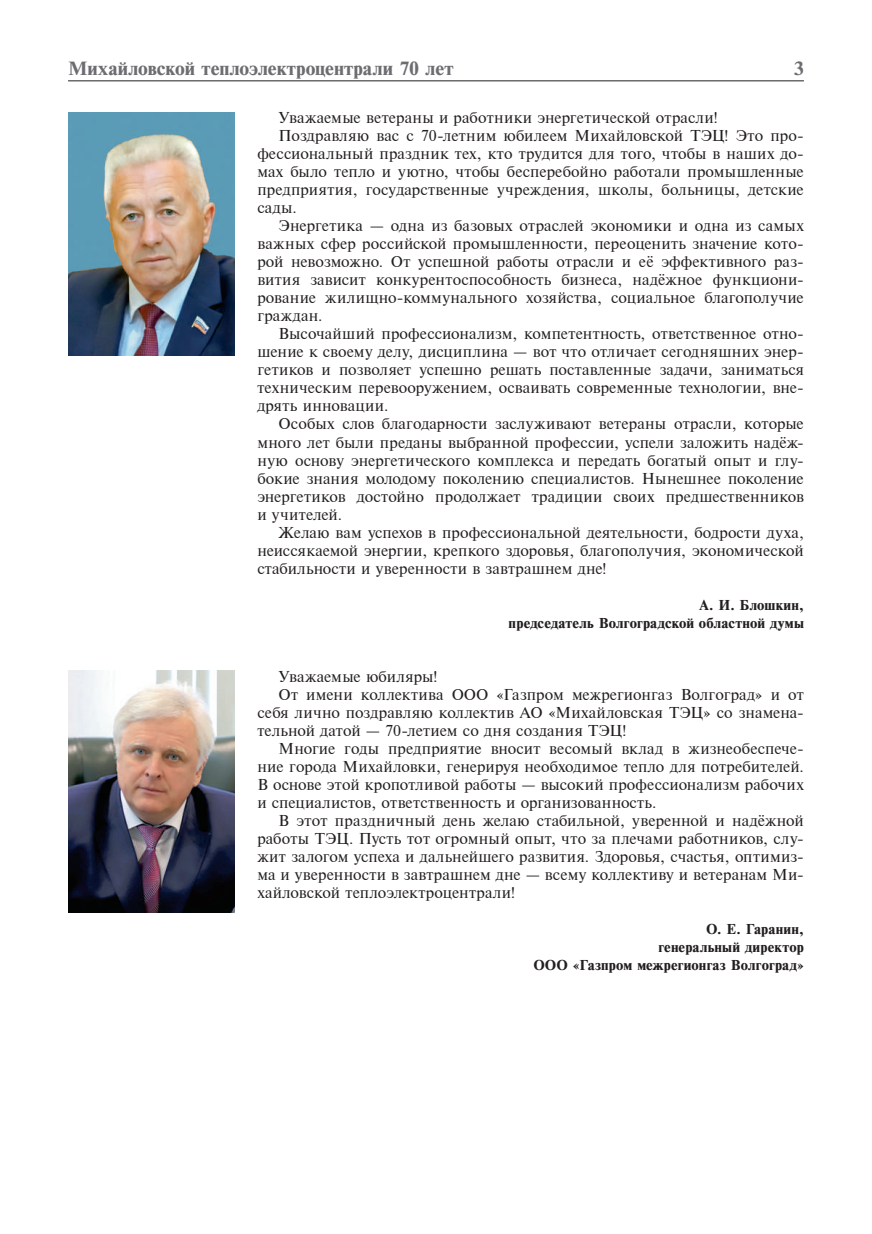
<style>
.page{position:relative;width:872px;height:1234px;background:#fff}
.page>*{position:absolute;margin:0;border:0;box-sizing:border-box;transform-origin:0 0}
.t1{font:700 18px "Times ET";color:#6c6d70}
.t2{font:15px "Times ET";letter-spacing:.01em;color:#231f20}
.t3{font:15px "Times ET";letter-spacing:-.01em;color:#231f20}
.t4{font:700 13.5px/18px "Times ET";letter-spacing:.015em;color:#231f20;text-align:right}
</style>
<div class="page">
<hr style="left:68px;top:80px;width:736px;height:1px;background:#231f20">
<img style="left:68px;top:113px;width:166px;height:242px">
<img style="left:68px;top:670px;width:166px;height:242px">
<p class="t1" style="left:68px;top:57px;width:387px">Михайловской теплоэлектроцентрали 70 лет</p>
<p class="t1" style="left:794px;top:57px;width:12px">3</p>
<p class="t2" style="left:279px;top:109px;width:440px">Уважаемые ветераны и работники энергетической отрасли!</p>
<p class="t2" style="left:279px;top:127px;width:527px">Поздравляю вас с 70-летним юбилеем Михайловской ТЭЦ! Это про-</p>
<p class="t2" style="left:257px;top:145px;width:548px">фессиональный праздник тех, кто трудится для того, чтобы в наших до-</p>
<p class="t2" style="left:257px;top:163px;width:548px">мах было тепло и уютно, чтобы бесперебойно работали промышленные</p>
<p class="t2" style="left:257px;top:181px;width:548px">предприятия, государственные учреждения, школы, больницы, детские</p>
<p class="t2" style="left:257px;top:199px;width:41px">сады.</p>
<p class="t2" style="left:279px;top:217px;width:527px">Энергетика — одна из базовых отраслей экономики и одна из самых</p>
<p class="t2" style="left:257px;top:235px;width:548px">важных сфер российской промышленности, переоценить значение кото-</p>
<p class="t2" style="left:257px;top:253px;width:548px">рой невозможно. От успешной работы отрасли и её эффективного раз-</p>
<p class="t2" style="left:257px;top:271px;width:548px">вития зависит конкурентоспособность бизнеса, надёжное функциони-</p>
<p class="t2" style="left:257px;top:289px;width:548px">рование жилищно-коммунального хозяйства, социальное благополучие</p>
<p class="t2" style="left:257px;top:307px;width:67px">граждан.</p>
<p class="t2" style="left:279px;top:325px;width:527px">Высочайший профессионализм, компетентность, ответственное отно-</p>
<p class="t2" style="left:257px;top:343px;width:548px">шение к своему делу, дисциплина — вот что отличает сегодняшних энер-</p>
<p class="t2" style="left:257px;top:361px;width:548px">гетиков и позволяет успешно решать поставленные задачи, заниматься</p>
<p class="t2" style="left:257px;top:379px;width:548px">техническим перевооружением, осваивать современные технологии, вне-</p>
<p class="t2" style="left:257px;top:397px;width:133px">дрять инновации.</p>
<p class="t2" style="left:279px;top:415px;width:527px">Особых слов благодарности заслуживают ветераны отрасли, которые</p>
<p class="t2" style="left:257px;top:433px;width:548px">много лет были преданы выбранной профессии, успели заложить надёж-</p>
<p class="t2" style="left:257px;top:451px;width:548px">ную основу энергетического комплекса и передать богатый опыт и глу-</p>
<p class="t3" style="left:257px;top:469px;width:548px">бокие знания молодому поколению специалистов. Нынешнее поколение</p>
<p class="t2" style="left:257px;top:487px;width:548px">энергетиков достойно продолжает традиции своих предшественников</p>
<p class="t2" style="left:257px;top:505px;width:86px">и учителей.</p>
<p class="t2" style="left:279px;top:523px;width:527px">Желаю вам успехов в профессиональной деятельности, бодрости духа,</p>
<p class="t2" style="left:257px;top:541px;width:548px">неиссякаемой энергии, крепкого здоровья, благополучия, экономической</p>
<p class="t2" style="left:257px;top:559px;width:351px">стабильности и уверенности в завтрашнем дне!</p>
<p class="t4" style="left:508px;top:595px;width:297px">А. И. Блошкин,<br>председатель Волгоградской областной думы</p>
<p class="t2" style="left:279px;top:667px;width:160px">Уважаемые юбиляры!</p>
<p class="t2" style="left:279px;top:685px;width:527px">От имени коллектива ООО «Газпром межрегионгаз Волгоград» и от</p>
<p class="t2" style="left:257px;top:703px;width:548px">себя лично поздравляю коллектив АО «Михайловская ТЭЦ» со знамена-</p>
<p class="t2" style="left:257px;top:721px;width:370px">тельной датой — 70-летием со дня создания ТЭЦ!</p>
<p class="t2" style="left:279px;top:739px;width:527px">Многие годы предприятие вносит весомый вклад в жизнеобеспече-</p>
<p class="t2" style="left:257px;top:757px;width:548px">ние города Михайловки, генерируя необходимое тепло для потребителей.</p>
<p class="t2" style="left:257px;top:775px;width:548px">В основе этой кропотливой работы — высокий профессионализм рабочих</p>
<p class="t2" style="left:257px;top:793px;width:401px">и специалистов, ответственность и организованность.</p>
<p class="t2" style="left:279px;top:811px;width:527px">В этот праздничный день желаю стабильной, уверенной и надёжной</p>
<p class="t2" style="left:257px;top:829px;width:548px">работы ТЭЦ. Пусть тот огромный опыт, что за плечами работников, слу-</p>
<p class="t2" style="left:257px;top:847px;width:548px">жит залогом успеха и дальнейшего развития. Здоровья, счастья, оптимиз-</p>
<p class="t2" style="left:257px;top:865px;width:548px">ма и уверенности в завтрашнем дне — всему коллективу и ветеранам Ми-</p>
<p class="t2" style="left:257px;top:883px;width:259px">хайловской теплоэлектроцентрали!</p>
<p class="t4" style="left:533px;top:919px;width:272px">О. Е. Гаранин,<br>генеральный директор<br>ООО «Газпром межрегионгаз Волгоград»</p>
</div>
